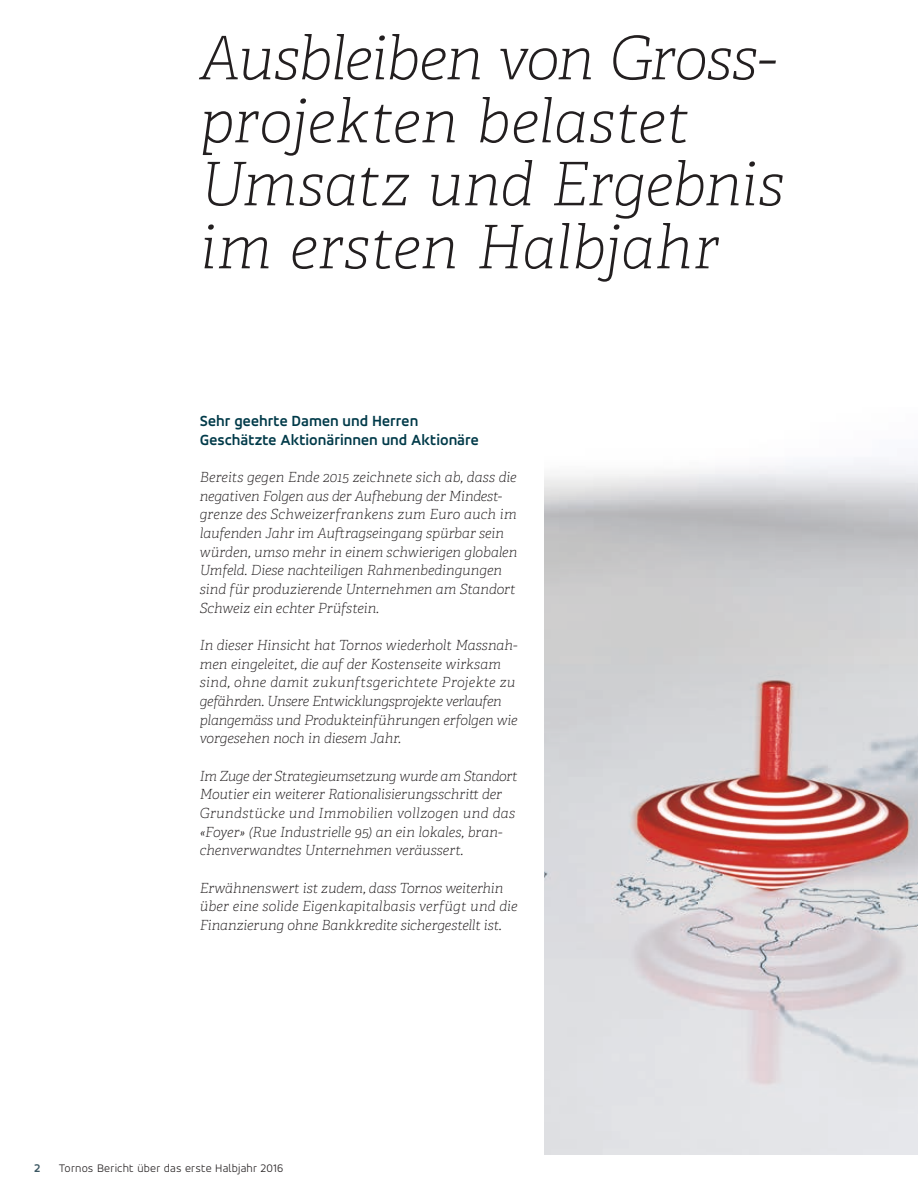
<style>
.page{position:relative;width:918px;height:1188px;background:#fff}
.page>*{position:absolute;margin:0;border:0;box-sizing:border-box;transform-origin:0 0}
.Pages_Headline_40_pt{font:italic 100 60px "Adelle";letter-spacing:-.01em;color:#231f20}
.Pages_Headline_40_pt-2{font:italic 100 60px "Adelle";letter-spacing:.01em;color:#231f20}
.Chapters_titles_10_5{font:700 15.75px "Accord Alternate";color:#003a49}
.Copy_Text_9_3pt_-_bl{font:italic 100 13.95px/18.6px "Adelle";color:#231f20}
.Page_Numbers_-_Capti{font:300 12px "Accord Alternate";letter-spacing:.015em;color:#231f20}
.Page_Numbers_-_Capti-2{font:700 12px "Accord Alternate";color:#3d5863}
</style>
<div class="page">
<img style="left:544px;top:461px;width:374px;height:693px">
<p class="Pages_Headline_40_pt" style="left:200px;top:22px;width:578px">Ausbleiben von Gross-</p>
<p class="Pages_Headline_40_pt-2" style="left:200px;top:85px;width:491px">projekten belastet</p>
<p class="Pages_Headline_40_pt" style="left:200px;top:148px;width:586px">Umsatz und Ergebnis</p>
<p class="Pages_Headline_40_pt-2" style="left:200px;top:211px;width:521px">im ersten Halbjahr</p>
<p class="Chapters_titles_10_5" style="left:200px;top:411px;width:220px">Sehr geehrte Damen und Herren</p>
<p class="Chapters_titles_10_5" style="left:200px;top:430px;width:281px">Geschätzte Aktionärinnen und Aktionäre</p>
<p class="Copy_Text_9_3pt_-_bl" style="left:200px;top:468px;width:319px">Bereits gegen Ende 2015 zeichnete sich ab, dass die negativen Folgen aus der Aufhebung der Mindest&shy;grenze des Schweizerfrankens zum Euro auch im laufenden Jahr im Auftragseingang spürbar sein würden, umso mehr in einem schwierigen globalen Umfeld. Diese nachteiligen Rahmenbedingungen sind für produzierende Unternehmen am Standort Schweiz ein echter Prüfstein.</p>
<p class="Copy_Text_9_3pt_-_bl" style="left:200px;top:636px;width:319px">In dieser Hinsicht hat Tornos wiederholt Massnah&shy;men eingeleitet, die auf der Kostenseite wirksam sind, ohne damit zukunftsgerichtete Projekte zu gefährden. Unsere Entwicklungsprojekte verlaufen plangemäss und Produkteinführungen erfolgen wie vorgesehen noch in diesem Jahr.</p>
<p class="Copy_Text_9_3pt_-_bl" style="left:200px;top:767px;width:319px">Im Zuge der Strategieumsetzung wurde am Standort Moutier ein weiterer Rationalisierungsschritt der Grundstücke und Immobilien vollzogen und das «Foyer» (Rue Industrielle 95) an ein lokales, bran&shy;chenverwandtes Unternehmen veräussert.</p>
<p class="Copy_Text_9_3pt_-_bl" style="left:200px;top:879px;width:319px">Erwähnenswert ist zudem, dass Tornos weiterhin über eine solide Eigenkapitalbasis verfügt und die<br>Finanzierung ohne Bankkredite sichergestellt ist.</p>
<p class="Page_Numbers_-_Capti-2" style="left:34px;top:1161px;width:8px">2</p>
<p class="Page_Numbers_-_Capti" style="left:59px;top:1161px;width:226px">Tornos Bericht über das erste Halbjahr 2016</p>
</div>
